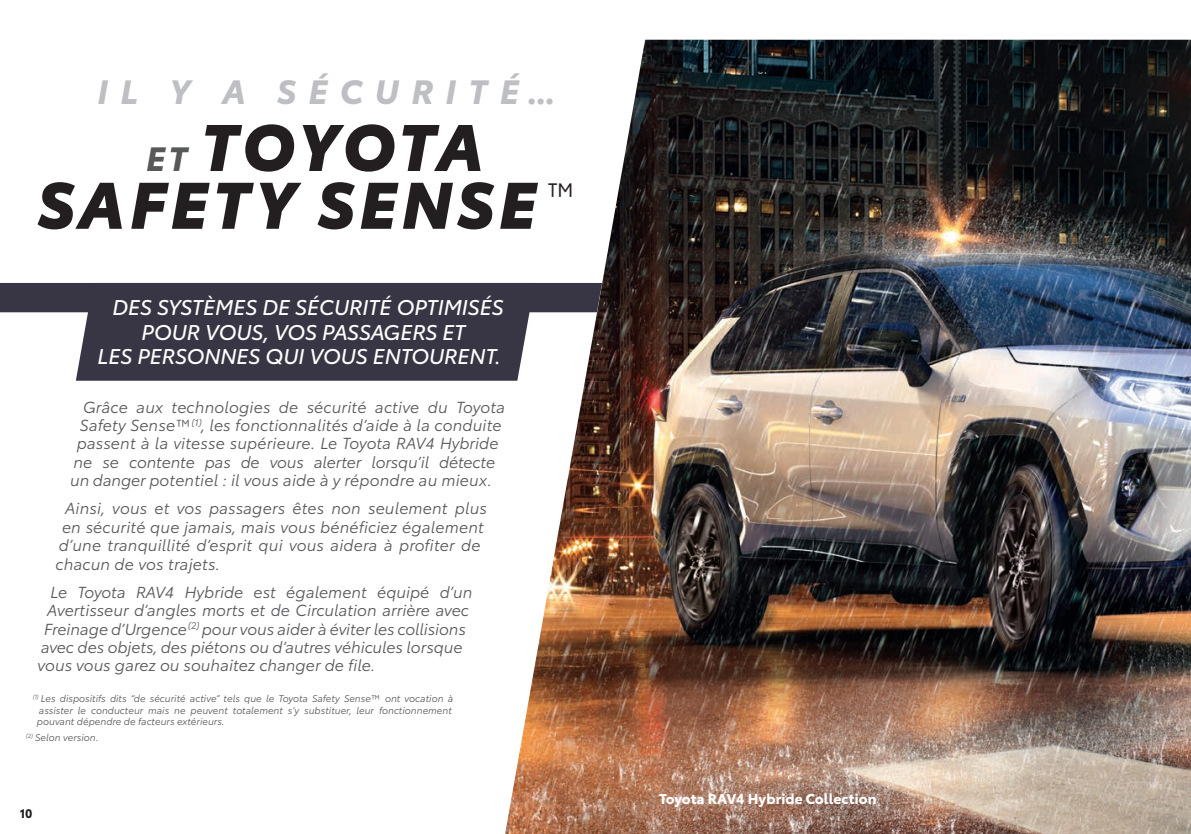
<style>
.page{position:relative;width:1191px;height:834px;background:#fff}
.page>*{position:absolute;margin:0;border:0;box-sizing:border-box;transform-origin:0 0}
.t1{font:italic 900 64.75px "Toyota Type";letter-spacing:.07em;color:#231f20}
.t2{font:italic 700 33.25px "Toyota Type";letter-spacing:.37em;color:#bebfc2}
.t3{font:italic 21px/24.5px "Toyota Type";color:#fff;text-align:center}
.t4{font:italic 15.75px "Toyota Type";color:#57585a}
.J_BODY_SUB_HEAD{font:700 14px "Toyota Type";letter-spacing:.01em;color:#fff}
.t5{font:700 12.25px "Toyota Type";color:#231f20}
.t6{font:italic 9.62px/11.4px "Toyota Type";color:#57585a}
.s1{font-weight:700;font-size:33.25px;color:#57585a}
</style>
<div class="page">
<img style="left:505px;top:40px;width:686px;height:793px">
<div style="left:0;top:283px;width:602px;height:29px;background:#383644"></div>
<div style="left:76px;top:283px;width:459px;height:97px;background:#383644"></div>
<p class="t2" style="left:97px;top:66px;width:460px">IL Y A SÉCURITÉ…</p>
<p class="t1" style="left:146px;top:95px;width:339px"><span class="s1">ET</span> TOYOTA</p>
<p class="t1" style="left:37px;top:153px;width:538px">SAFETY SENSE <sup>™</sup></p>
<p class="t3" style="left:112px;top:293px;width:393px">DES SYSTÈMES DE SÉCURITÉ OPTIMISÉS</p>
<p class="t3" style="left:98px;top:318px;width:405px">POUR VOUS, VOS PASSAGERS ET<br>LES PERSONNES QUI VOUS ENTOURENT.</p>
<p class="t4" style="left:83px;top:395px;width:423px">Grâce aux technologies de sécurité active du Toyota</p>
<p class="t4" style="left:80px;top:413px;width:423px">Safety Sense™<sup>(1)</sup>, les fonctionnalités d’aide à la conduite</p>
<p class="t4" style="left:77px;top:431px;width:423px">passent à la vitesse supérieure. Le Toyota RAV4 Hybride</p>
<p class="t4" style="left:73px;top:450px;width:423px">ne se contente pas de vous alerter lorsqu’il détecte</p>
<p class="t4" style="left:70px;top:468px;width:423px">un danger potentiel : il vous aide à y répondre au mieux.</p>
<p class="t4" style="left:65px;top:496px;width:423px">Ainsi, vous et vos passagers êtes non seulement plus</p>
<p class="t4" style="left:62px;top:515px;width:423px">en sécurité que jamais, mais vous bénéficiez également</p>
<p class="t4" style="left:59px;top:533px;width:423px">d’une tranquillité d’esprit qui vous aidera à profiter de</p>
<p class="t4" style="left:56px;top:552px;width:166px">chacun de vos trajets.</p>
<p class="t4" style="left:51px;top:580px;width:423px">Le Toyota RAV4 Hybride est également équipé d’un</p>
<p class="t4" style="left:47px;top:598px;width:423px">Avertisseur d’angles morts et de Circulation arrière avec</p>
<p class="t4" style="left:44px;top:617px;width:423px">Freinage d’Urgence<sup>(2)</sup> pour vous aider à éviter les collisions</p>
<p class="t4" style="left:41px;top:635px;width:423px">avec des objets, des piétons ou d’autres véhicules lorsque</p>
<p class="t4" style="left:38px;top:653px;width:339px">vous vous garez ou souhaitez changer de file.</p>
<p class="t6" style="left:37px;top:692px;width:418px;text-indent:-4px"><sup>(1)</sup> Les dispositifs dits “de sécurité active” tels que le Toyota Safety Sense™ ont vocation à assister le conducteur mais ne peuvent totalement s’y substituer, leur fonctionnement pouvant dépendre de facteurs extérieurs.</p>
<p class="t6" style="left:26px;top:730px;width:74px"><sup>(2)</sup> Selon version.</p>
<p class="t5" style="left:20px;top:804px;width:14px">10</p>
<p class="J_BODY_SUB_HEAD" style="left:659px;top:788px;width:219px">Toyota RAV4 Hybride Collection</p>
</div>
